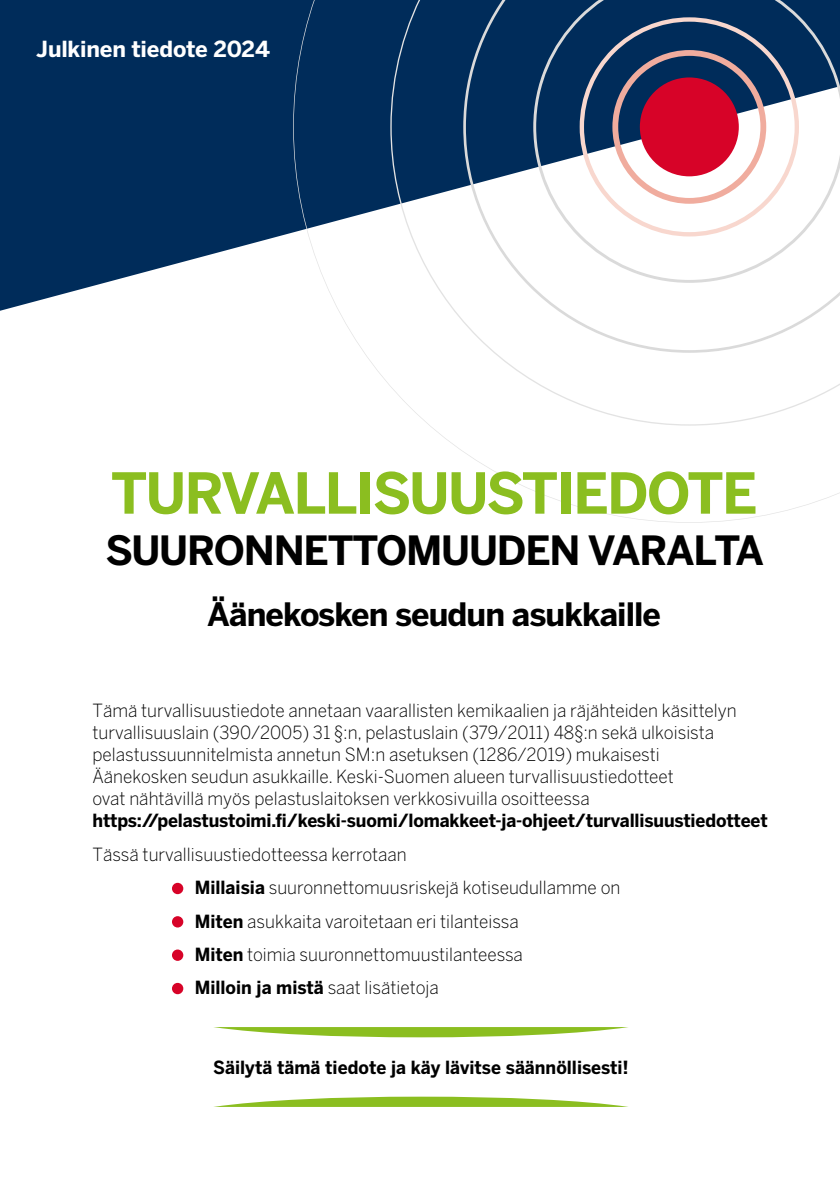
<style>
.page{position:relative;width:840px;height:1191px;background:#fff}
.page>*{position:absolute;margin:0;border:0;box-sizing:border-box;transform-origin:0 0}
.t1{font:700 56px "Benton Sans";letter-spacing:-.03em;color:#8bbe20}
.t2{font:700 40px "Benton Sans";letter-spacing:-.03em;color:#000}
.t3{font:700 32px "Benton Sans";letter-spacing:-.03em;color:#000}
.t4{font:700 22px "Benton Sans";letter-spacing:-.01em;color:#fff}
.t5{font:300 18px/22px "Benton Sans";color:#000;scale:.96 1}
.t6{font:700 18px "Benton Sans";letter-spacing:-.01em;color:#000;scale:.96 1}
.s1{font-weight:700}
</style>
<div class="page">
<svg style="left:0;top:0;width:293px;height:311px;background:#20466e"></svg>
<svg style="left:293px;top:0;width:546px;height:523px"></svg>
<svg style="left:390px;top:0;width:449px;height:425px"></svg>
<svg style="left:463px;top:0;width:376px;height:353px"></svg>
<svg style="left:579px;top:17px;width:219px;height:219px"></svg>
<svg style="left:612px;top:50px;width:153px;height:154px"></svg>
<div style="left:639px;top:77px;width:99px;height:99px;background:#d70328;border-radius:50%"></div>
<div style="left:172px;top:882px;width:11px;height:12px;background:#d70328;border-radius:50%"></div>
<div style="left:172px;top:916px;width:11px;height:11px;background:#d70328;border-radius:50%"></div>
<div style="left:172px;top:949px;width:11px;height:12px;background:#d70328;border-radius:50%"></div>
<div style="left:172px;top:983px;width:11px;height:11px;background:#d70328;border-radius:50%"></div>
<svg style="left:214px;top:1027px;width:414px;height:10px"></svg>
<svg style="left:214px;top:1096px;width:414px;height:11px"></svg>
<p class="t4" style="left:36px;top:36px;width:235px">Julkinen tiedote 2024</p>
<h1 class="t1" style="left:111px;top:460px;width:647px">TURVALLISUUSTIEDOTE</h1>
<h2 class="t2" style="left:105px;top:526px;width:659px">SUURONNETTOMUUDEN VARALTA</h2>
<h3 class="t3" style="left:207px;top:595px;width:455px">Äänekosken seudun asukkaille</h3>
<p class="t5" style="left:92px;top:699px;width:672px">Tämä turvallisuustiedote annetaan vaarallisten kemikaalien ja räjähteiden käsittelyn turvallisuuslain (390/2005) 31 §:n, pelastuslain (379/2011) 48§:n sekä ulkoisista pelastussuunnitelmista annetun SM:n asetuksen (1286/2019) mukaisesti Äänekosken seudun asukkaille. Keski-Suomen alueen turvallisuustiedotteet<br>ovat nähtävillä myös pelastuslaitoksen verkkosivuilla osoitteessa</p>
<p class="t6" style="left:92px;top:810px;width:704px">https://pelastustoimi.fi/keski-suomi/lomakkeet-ja-ohjeet/turvallisuustiedotteet</p>
<p class="t5" style="left:194px;top:837px;width:445px;line-height:33.4px;text-indent:-102px">Tässä turvallisuustiedotteessa kerrotaan<br><span class="s1">Millaisia</span> suuronnettomuusriskejä kotiseudullamme on <span class="s1">Miten</span> asukkaita varoitetaan eri tilanteissa<br><span class="s1">Miten</span> toimia suuronnettomuustilanteessa<br><span class="s1">Milloin ja mistä</span> saat lisätietoja</p>
<p class="t6" style="left:213px;top:1056px;width:434px">Säilytä tämä tiedote ja käy lävitse säännöllisesti!</p>
</div>
